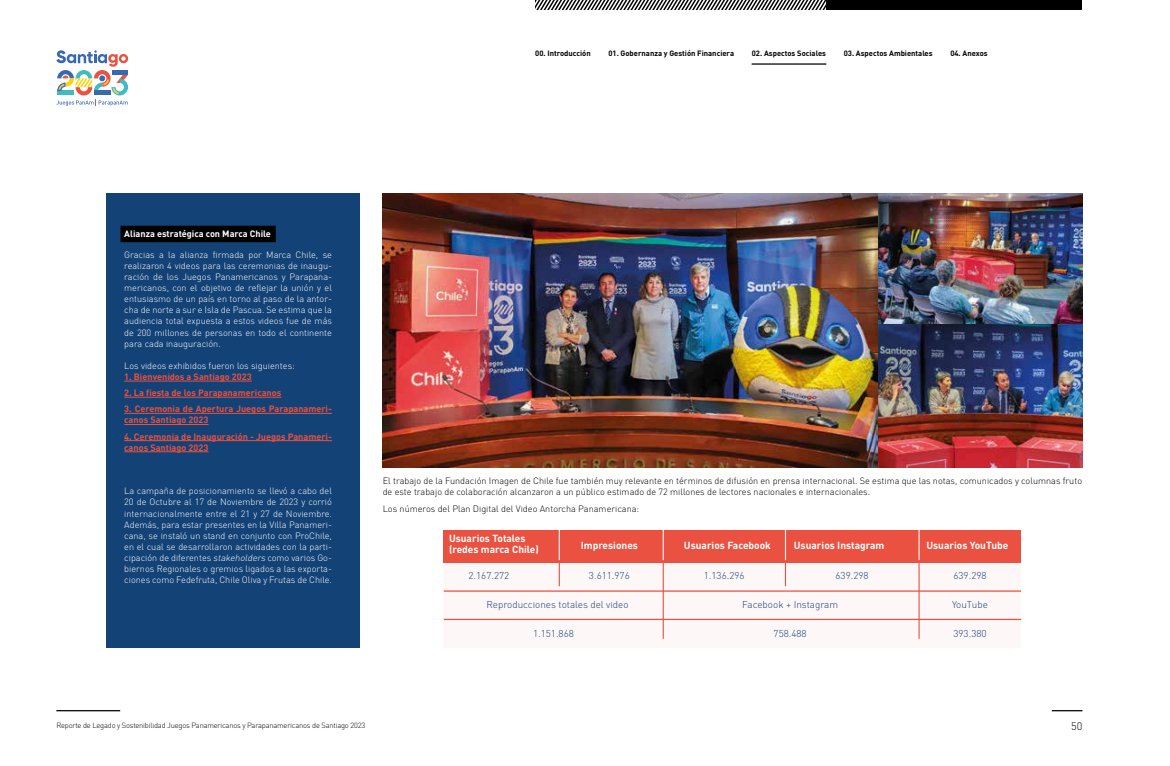
<style>
.page{position:relative;width:1170px;height:766px;background:#fff}
.page>*{position:absolute;margin:0;border:0;box-sizing:border-box;transform-origin:0 0}
.t1{font:300 10.88px "DIN Pro";color:#000}
.t2{font:700 10.12px/10.6px "DIN Pro";color:#fff}
.t3{font:300 9.88px "DIN Pro";color:#134276}
.t4{font:300 9.12px/11.1px "DIN Pro";color:#fff;text-align:justify}
.t5{font:300 9.12px/11.1px "DIN Pro";color:#000}
.t6{font:700 9.12px/11.1px "DIN Pro";color:#ea5141}
.t7{font:700 9.12px "DIN Pro";color:#fff}
.t8{font:700 7.62px "DIN Pro";color:#000}
.t9{font:300 7.5px "DIN Pro";letter-spacing:-.025em;color:#000}
.s1{font-style:italic}
</style>
<div class="page">
<div style="left:106px;top:193px;width:254px;height:455px;background:#134276"></div>
<hr style="left:1051px;top:709px;width:31px;height:2px;background:#000">
<hr style="left:56px;top:709px;width:64px;height:2px;background:#000">
<svg style="left:56px;top:50px;width:72px;height:56px"></svg>
<div style="left:122px;top:227px;width:152px;height:13px;background:#000"></div>
<div style="left:120px;top:226px;width:156px;height:16px;border:4px solid #000"></div>
<hr style="left:124px;top:381px;width:128px;height:1px;background:#ea5141">
<hr style="left:124px;top:397px;width:157px;height:1px;background:#ea5141">
<hr style="left:124px;top:413px;width:208px;height:1px;background:#ea5141">
<hr style="left:124px;top:424px;width:84px;height:1px;background:#ea5141">
<hr style="left:124px;top:440px;width:208px;height:1px;background:#ea5141">
<hr style="left:124px;top:451px;width:84px;height:1px;background:#ea5141">
<img style="left:877px;top:193px;width:205px;height:132px">
<img style="left:877px;top:325px;width:205px;height:142px">
<img style="left:382px;top:193px;width:495px;height:274px">
<div style="left:444px;top:562px;width:576px;height:86px;background:#fef6f8"></div>
<div style="left:444px;top:530px;width:576px;height:32px;background:#ea5141"></div>
<hr style="left:444px;top:590px;width:576px;height:1px;background:#ea5141">
<hr style="left:444px;top:618px;width:576px;height:2px;background:#ea5141">
<hr style="left:558px;top:560px;width:2px;height:26px;background:#ea5141">
<hr style="left:558px;top:529px;width:2px;height:31px;background:#fff">
<hr style="left:918px;top:560px;width:1px;height:78px;background:#ea5141">
<hr style="left:918px;top:529px;width:1px;height:31px;background:#fff">
<hr style="left:784px;top:560px;width:2px;height:26px;background:#ea5141">
<hr style="left:784px;top:529px;width:2px;height:31px;background:#fff">
<hr style="left:662px;top:560px;width:1px;height:78px;background:#ea5141">
<hr style="left:662px;top:529px;width:1px;height:31px;background:#fff">
<hr style="left:751px;top:63px;width:75px;height:2px;background:#000">
<svg style="left:535px;top:0;width:291px;height:10px"></svg>
<div style="left:826px;top:0;width:255px;height:10px;background:#000"></div>
<p class="t8" style="left:535px;top:48px;width:57px">00. Introducción</p>
<p class="t8" style="left:608px;top:48px;width:127px">01. Gobernanza y Gestión Financiera</p>
<p class="t8" style="left:751px;top:48px;width:76px">02. Aspectos Sociales</p>
<p class="t8" style="left:843px;top:48px;width:90px">03. Aspectos Ambientales</p>
<p class="t8" style="left:950px;top:48px;width:39px">04. Anexos</p>
<p class="t7" style="left:124px;top:228px;width:148px">Alianza estratégica con Marca Chile</p>
<p class="t4" style="left:124px;top:248px;width:209px">Gracias a la alianza firmada por Marca Chile, se realizaron 4 videos para las ceremonias de inaugu&shy;ración de los Juegos Panamericanos y Parapana&shy;mericanos, con el objetivo de reflejar la unión y el entusiasmo de un país en torno al paso de la antor&shy;cha de norte a sur e Isla de Pascua. Se estima que la audiencia total expuesta a estos videos fue de más de 200 millones de personas en todo el continente para cada inauguración.</p>
<p class="t4" style="left:124px;top:360px;width:172px">Los videos exhibidos fueron los siguientes:</p>
<p class="t6" style="left:124px;top:371px;width:129px">1. Bienvenidos a Santiago 2023</p>
<p class="t6" style="left:124px;top:387px;width:159px">2. La fiesta de los Parapanamericanos</p>
<p class="t6" style="left:124px;top:403px;width:209px">3. Ceremonia de Apertura Juegos Parapanameri&shy;canos Santiago 2023</p>
<p class="t6" style="left:124px;top:430px;width:209px">4. Ceremonia de Inauguración - Juegos Panameri&shy;canos Santiago 2023</p>
<p class="t4" style="left:124px;top:485px;width:209px">La campaña de posicionamiento se llevó a cabo del 20 de Octubre al 17 de Noviembre de 2023 y corrió internacionalmente entre el 21 y 27 de Noviembre.<br>Además, para estar presentes en la Villa Panameri&shy;cana, se instaló un stand en conjunto con ProChile, en el cual se desarrollaron actividades con la parti&shy;cipación de diferentes <span class="s1">stakeholders</span> como varios Go&shy;biernos Regionales o gremios ligados a las exporta&shy;ciones como Fedefruta, Chile Oliva y Frutas de Chile.</p>
<p class="t5" style="left:382px;top:474px;width:700px">El trabajo de la Fundación Imagen de Chile fue también muy relevante en términos de difusión en prensa internacional. Se estima que las notas, comunicados y columnas fruto de este trabajo de colaboración alcanzaron a un público estimado de 72 millones de lectores nacionales e internacionales.</p>
<p class="t5" style="left:382px;top:502px;width:258px">Los números del Plan Digital del Video Antorcha Panamericana:</p>
<p class="t2" style="left:449px;top:532px;width:91px">Usuarios Totales (redes marca Chile)</p>
<p class="t2" style="left:580px;top:540px;width:59px">Impresiones</p>
<p class="t2" style="left:684px;top:540px;width:88px">Usuarios Facebook</p>
<p class="t2" style="left:793px;top:540px;width:92px">Usuarios Instagram</p>
<p class="t2" style="left:926px;top:540px;width:84px">Usuarios YouTube</p>
<p class="t3" style="left:468px;top:569px;width:42px">2.167.272</p>
<p class="t3" style="left:486px;top:598px;width:144px">Reproducciones totales del video</p>
<p class="t3" style="left:533px;top:627px;width:42px">1.151.868</p>
<p class="t3" style="left:589px;top:569px;width:42px">3.611.976</p>
<p class="t3" style="left:703px;top:569px;width:42px">1.136.296</p>
<p class="t3" style="left:835px;top:569px;width:35px">639.298</p>
<p class="t3" style="left:953px;top:569px;width:35px">639.298</p>
<p class="t3" style="left:742px;top:598px;width:97px">Facebook + Instagram</p>
<p class="t3" style="left:773px;top:627px;width:35px">758.488</p>
<p class="t3" style="left:952px;top:598px;width:37px">YouTube</p>
<p class="t3" style="left:953px;top:627px;width:35px">393.380</p>
<p class="t9" style="left:56px;top:720px;width:310px">Reporte de Legado y Sostenibilidad Juegos Panamericanos y Parapanamericanos de Santiago 2023</p>
<p class="t1" style="left:1071px;top:719px;width:13px">50</p>
</div>
